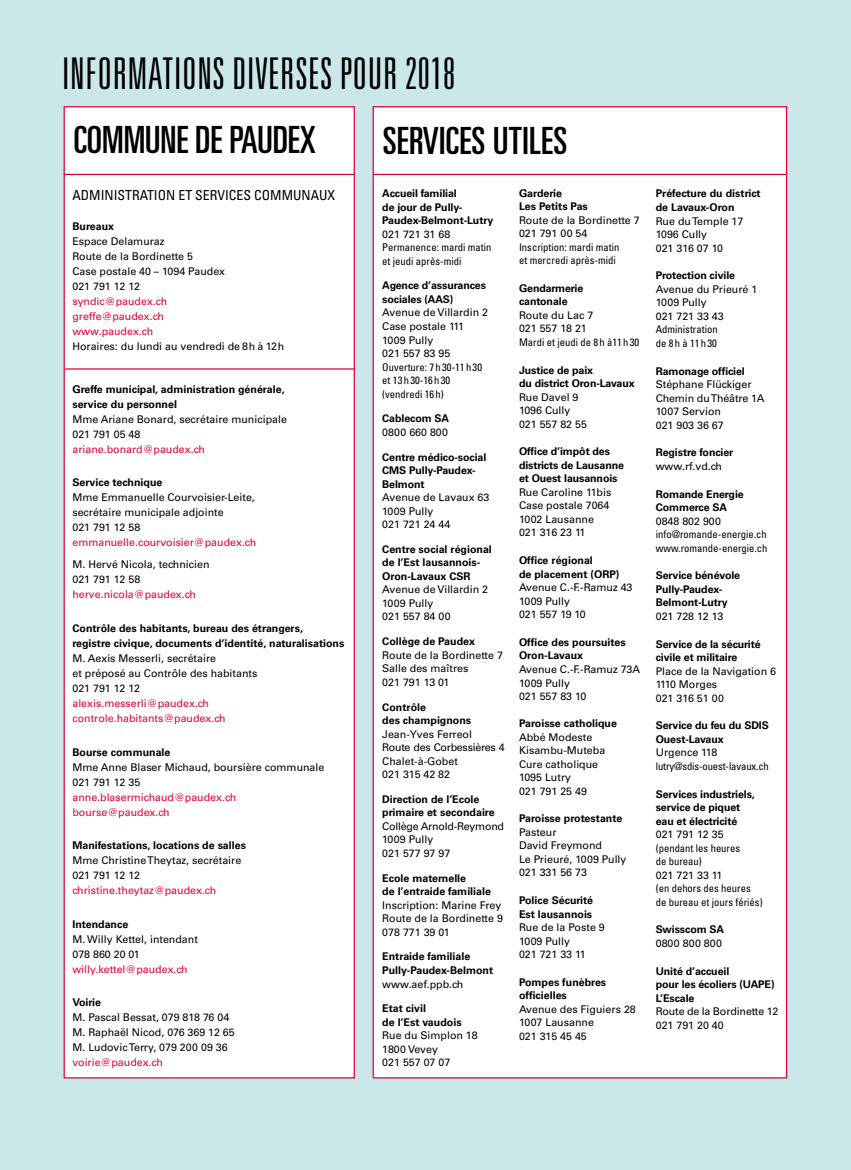
<style>
.page{position:relative;width:851px;height:1170px;background:#fff}
.page>*{position:absolute;margin:0;border:0;box-sizing:border-box;transform-origin:0 0}
.t1{font:300 ultra-condensed 43.75px "Univers";letter-spacing:.015em;color:#000}
.t2{font:ultra-condensed 37.5px "Univers";color:#000}
.t3{font:condensed 13.75px "Univers";color:#000}
.t4{font:10.62px/13.5px "Univers";color:#000}
.t5{font:700 10.62px/13.5px "Univers";letter-spacing:-.01em;color:#000}
.t6{font:condensed 10.62px/13.5px "Univers";color:#000}
.t7{font:10.62px/15px "Univers";color:#e40134}
.t8{font:10.62px/13.5px "Univers";letter-spacing:-.02em;color:#000}
</style>
<div class="page">
<div style="left:0;top:0;width:850px;height:1169px;background:#cae7e9"></div>
<div style="left:64px;top:107px;width:290px;height:970px;background:#fff"></div>
<div style="left:372px;top:106px;width:415px;height:972px;background:#fff;border:1px solid #e40134"></div>
<hr style="left:64px;top:174px;width:291px;height:1px;background:#e40134">
<hr style="left:373px;top:174px;width:414px;height:1px;background:#e40134">
<hr style="left:65px;top:368px;width:290px;height:1px;background:#e40134">
<h1 class="t1" style="left:62px;top:51px;width:394px">INFORMATIONS DIVERSES POUR 2018</h1>
<h2 class="t2" style="left:74px;top:118px;width:243px">COMMUNE DE PAUDEX</h2>
<p class="t3" style="left:72px;top:186px;width:264px">ADMINISTRATION ET SERVICES COMMUNAUX</p>
<p class="t5" style="left:72px;top:219px;width:43px">Bureaux</p>
<p class="t4" style="left:72px;top:234px;width:154px;line-height:15px">Espace Delamuraz<br>Route de la Bordinette 5<br>Case postale 40 – 1094 Paudex<br>021 791 12 12</p>
<p class="t7" style="left:72px;top:294px;width:96px">syndic@paudex.ch greffe@paudex.ch www.paudex.ch</p>
<p class="t4" style="left:72px;top:339px;width:213px">Horaires: du lundi au vendredi de 8h à 12h</p>
<p class="t5" style="left:72px;top:381px;width:214px;line-height:15px">Greffe municipal, administration générale, service du personnel</p>
<p class="t4" style="left:72px;top:411px;width:216px;line-height:15px">Mme Ariane Bonard, secrétaire municipale<br>021 791 05 48</p>
<p class="t7" style="left:72px;top:441px;width:134px">ariane.bonard@paudex.ch</p>
<p class="t5" style="left:72px;top:475px;width:91px">Service technique</p>
<p class="t4" style="left:72px;top:490px;width:184px;line-height:15px">Mme Emmanuelle Courvoisier-Leite, secrétaire municipale adjointe<br>021 791 12 58</p>
<p class="t7" style="left:72px;top:535px;width:185px">emmanuelle.courvoisier@paudex.ch</p>
<p class="t4" style="left:72px;top:557px;width:139px;line-height:15px">M. Hervé Nicola, technicien<br>021 791 12 58</p>
<p class="t7" style="left:72px;top:587px;width:125px">herve.nicola@paudex.ch</p>
<p class="t5" style="left:72px;top:620px;width:273px;line-height:15px">Contrôle des habitants, bureau des étrangers,<br>registre civique, documents d’identité, naturalisations</p>
<p class="t4" style="left:72px;top:650px;width:186px;line-height:15px">M. Aexis Messerli, secrétaire<br>et préposé au Contrôle des habitants<br>021 791 12 12</p>
<p class="t7" style="left:72px;top:695px;width:155px">alexis.messerli@paudex.ch controle.habitants@paudex.ch</p>
<p class="t5" style="left:72px;top:745px;width:99px">Bourse communale</p>
<p class="t4" style="left:72px;top:759px;width:253px;line-height:15px">Mme Anne Blaser Michaud, boursière communale<br>021 791 12 35</p>
<p class="t7" style="left:72px;top:789px;width:165px">anne.blasermichaud@paudex.ch bourse@paudex.ch</p>
<p class="t5" style="left:72px;top:838px;width:175px">Manifestations, locations de salles</p>
<p class="t4" style="left:72px;top:852px;width:170px;line-height:15px">Mme Christine Theytaz, secrétaire<br>021 791 12 12</p>
<p class="t7" style="left:72px;top:882px;width:145px">christine.theytaz@paudex.ch</p>
<p class="t5" style="left:72px;top:917px;width:57px">Intendance</p>
<p class="t4" style="left:72px;top:931px;width:127px;line-height:15px">M. Willy Kettel, intendant<br>078 860 20 01</p>
<p class="t7" style="left:72px;top:961px;width:117px">willy.kettel@paudex.ch</p>
<p class="t5" style="left:72px;top:995px;width:30px">Voirie</p>
<p class="t4" style="left:72px;top:1010px;width:164px;line-height:15px">M. Pascal Bessat, 079 818 76 04<br>M. Raphaël Nicod, 076 369 12 65<br>M. Ludovic Terry, 079 200 09 36</p>
<p class="t7" style="left:72px;top:1055px;width:92px">voirie@paudex.ch</p>
<h2 class="t2" style="left:382px;top:119px;width:186px">SERVICES UTILES</h2>
<p class="t5" style="left:382px;top:187px;width:112px">Accueil familial<br>de jour de Pully-<br>Paudex-Belmont-Lutry</p>
<p class="t4" style="left:382px;top:227px;width:69px">021 721 31 68</p>
<p class="t6" style="left:382px;top:240px;width:111px">Permanence: mardi matin et jeudi après-midi</p>
<p class="t5" style="left:382px;top:279px;width:105px">Agence d’assurances sociales (AAS)</p>
<p class="t4" style="left:382px;top:306px;width:107px">Avenue de Villardin 2<br>Case postale 111<br>1009 Pully<br>021 557 83 95</p>
<p class="t6" style="left:382px;top:360px;width:101px">Ouverture: 7 h 30-11 h30 et 13 h30-16 h30 (vendredi 16 h)</p>
<p class="t5" style="left:382px;top:412px;width:68px">Cablecom SA</p>
<p class="t4" style="left:382px;top:425px;width:67px">0800 660 800</p>
<p class="t5" style="left:382px;top:450px;width:105px">Centre médico-social<br>CMS Pully-Paudex-<br>Belmont</p>
<p class="t4" style="left:382px;top:490px;width:109px">Avenue de Lavaux 63<br>1009 Pully<br>021 721 24 44</p>
<p class="t5" style="left:382px;top:542px;width:111px">Centre social régional de l’Est lausannois-<br>Oron-Lavaux CSR</p>
<p class="t4" style="left:382px;top:583px;width:107px">Avenue de Villardin 2<br>1009 Pully<br>021 557 84 00</p>
<p class="t5" style="left:382px;top:634px;width:94px">Collège de Paudex</p>
<p class="t4" style="left:382px;top:648px;width:122px">Route de la Bordinette 7<br>Salle des maîtres<br>021 791 13 01</p>
<p class="t5" style="left:382px;top:700px;width:90px">Contrôle<br>des champignons</p>
<p class="t4" style="left:382px;top:727px;width:124px">Jean-Yves Ferreol<br>Route des Corbessières 4<br>Chalet-à-Gobet<br>021 315 42 82</p>
<p class="t5" style="left:382px;top:792px;width:114px">Direction de l’Ecole primaire et secondaire</p>
<p class="t8" style="left:382px;top:819px;width:123px">Collège Arnold-Reymond<br>1009 Pully<br>021 577 97 97</p>
<p class="t5" style="left:382px;top:871px;width:110px">Ecole maternelle<br>de l’entraide familiale</p>
<p class="t4" style="left:382px;top:898px;width:122px">Inscription: Marine Frey<br>Route de la Bordinette 9<br>078 771 39 01</p>
<p class="t5" style="left:382px;top:949px;width:112px">Entraide familiale<br>Pully-Paudex-Belmont</p>
<p class="t4" style="left:382px;top:976px;width:83px">www.aef.ppb.ch</p>
<p class="t5" style="left:382px;top:1001px;width:81px">Etat civil<br>de l’Est vaudois</p>
<p class="t4" style="left:382px;top:1028px;width:97px">Rue du Simplon 18<br>1800 Vevey<br>021 557 07 07</p>
<p class="t5" style="left:519px;top:186px;width:70px">Garderie<br>Les Petits Pas</p>
<p class="t4" style="left:519px;top:213px;width:122px">Route de la Bordinette 7<br>021 791 00 54</p>
<p class="t6" style="left:519px;top:240px;width:102px">Inscription: mardi matin et mercredi après-midi</p>
<p class="t5" style="left:519px;top:281px;width:66px">Gendarmerie cantonale</p>
<p class="t4" style="left:519px;top:308px;width:76px">Route du Lac 7<br>021 557 18 21</p>
<p class="t6" style="left:519px;top:335px;width:122px">Mardi et jeudi de 8 h à11 h 30</p>
<p class="t5" style="left:519px;top:363px;width:117px">Justice de paix<br>du district Oron-Lavaux</p>
<p class="t4" style="left:519px;top:390px;width:69px">Rue Davel 9<br>1096 Cully<br>021 557 82 55</p>
<p class="t5" style="left:519px;top:445px;width:106px">Office d’impôt des districts de Lausanne et Ouest lausannois</p>
<p class="t4" style="left:519px;top:485px;width:94px">Rue Caroline 11bis<br>Case postale 7064<br>1002 Lausanne<br>021 316 23 11</p>
<p class="t5" style="left:519px;top:553px;width:102px">Office régional<br>de placement (ORP)</p>
<p class="t4" style="left:519px;top:580px;width:115px">Avenue C.-F.-Ramuz 43<br>1009 Pully<br>021 557 19 10</p>
<p class="t5" style="left:519px;top:635px;width:108px">Office des poursuites<br>Oron-Lavaux</p>
<p class="t4" style="left:519px;top:662px;width:123px">Avenue C.-F.-Ramuz 73A<br>1009 Pully<br>021 557 83 10</p>
<p class="t5" style="left:519px;top:716px;width:99px">Paroisse catholique</p>
<p class="t4" style="left:519px;top:730px;width:88px">Abbé Modeste<br>Kisambu-Muteba<br>Cure catholique<br>1095 Lutry<br>021 791 25 49</p>
<p class="t5" style="left:519px;top:811px;width:105px">Paroisse protestante</p>
<p class="t4" style="left:519px;top:825px;width:109px">Pasteur<br>David Freymond<br>Le Prieuré, 1009 Pully<br>021 331 56 73</p>
<p class="t5" style="left:519px;top:893px;width:76px">Police Sécurité<br>Est lausannois</p>
<p class="t4" style="left:519px;top:920px;width:87px">Rue de la Poste 9<br>1009 Pully<br>021 721 33 11</p>
<p class="t5" style="left:519px;top:975px;width:89px">Pompes funèbres officielles</p>
<p class="t4" style="left:519px;top:1002px;width:118px">Avenue des Figuiers 28<br>1007 Lausanne<br>021 315 45 45</p>
<p class="t5" style="left:655px;top:187px;width:106px">Préfecture du district de Lavaux-Oron</p>
<p class="t4" style="left:655px;top:214px;width:89px">Rue du Temple 17<br>1096 Cully<br>021 316 07 10</p>
<p class="t5" style="left:655px;top:269px;width:81px">Protection civile</p>
<p class="t4" style="left:655px;top:282px;width:103px">Avenue du Prieuré 1<br>1009 Pully<br>021 721 33 43</p>
<p class="t6" style="left:655px;top:322px;width:63px">Administration de 8h à 11h30</p>
<p class="t5" style="left:655px;top:364px;width:91px">Ramonage officiel</p>
<p class="t4" style="left:655px;top:377px;width:110px">Stéphane Flückiger<br>Chemin du Théâtre 1A<br>1007 Servion<br>021 903 36 67</p>
<p class="t5" style="left:655px;top:446px;width:79px">Registre foncier</p>
<p class="t4" style="left:655px;top:459px;width:68px">www.rf.vd.ch</p>
<p class="t5" style="left:655px;top:487px;width:89px">Romande Energie<br>Commerce SA</p>
<p class="t4" style="left:655px;top:514px;width:67px">0848 802 900</p>
<p class="t6" style="left:655px;top:527px;width:113px">info@romande-energie.ch www.romande-energie.ch</p>
<p class="t5" style="left:655px;top:569px;width:86px">Service bénévole<br>Pully-Paudex-<br>Belmont-Lutry</p>
<p class="t4" style="left:655px;top:609px;width:69px">021 728 12 13</p>
<p class="t5" style="left:655px;top:637px;width:106px">Service de la sécurité civile et militaire</p>
<p class="t4" style="left:655px;top:664px;width:122px">Place de la Navigation 6<br>1110 Morges<br>021 316 51 00</p>
<p class="t5" style="left:655px;top:719px;width:115px">Service du feu du SDIS<br>Ouest-Lavaux</p>
<p class="t4" style="left:655px;top:746px;width:63px">Urgence 118</p>
<p class="t6" style="left:655px;top:759px;width:115px">lutry@sdis-ouest-lavaux.ch</p>
<p class="t5" style="left:655px;top:787px;width:101px">Services industriels, service de piquet eau et électricité</p>
<p class="t4" style="left:655px;top:827px;width:69px">021 791 12 35</p>
<p class="t6" style="left:655px;top:841px;width:86px">(pendant les heures de bureau)</p>
<p class="t4" style="left:655px;top:868px;width:68px">021 721 33 11</p>
<p class="t6" style="left:655px;top:881px;width:108px">(en dehors des heures de bureau et jours fériés)</p>
<p class="t5" style="left:655px;top:923px;width:70px">Swisscom SA</p>
<p class="t4" style="left:655px;top:936px;width:68px">0800 800 800</p>
<p class="t5" style="left:655px;top:964px;width:120px">Unité d’accueil<br>pour les écoliers (UAPE)<br>L’Escale</p>
<p class="t4" style="left:655px;top:1004px;width:124px">Route de la Bordinette 12<br>021 791 20 40</p>
</div>
